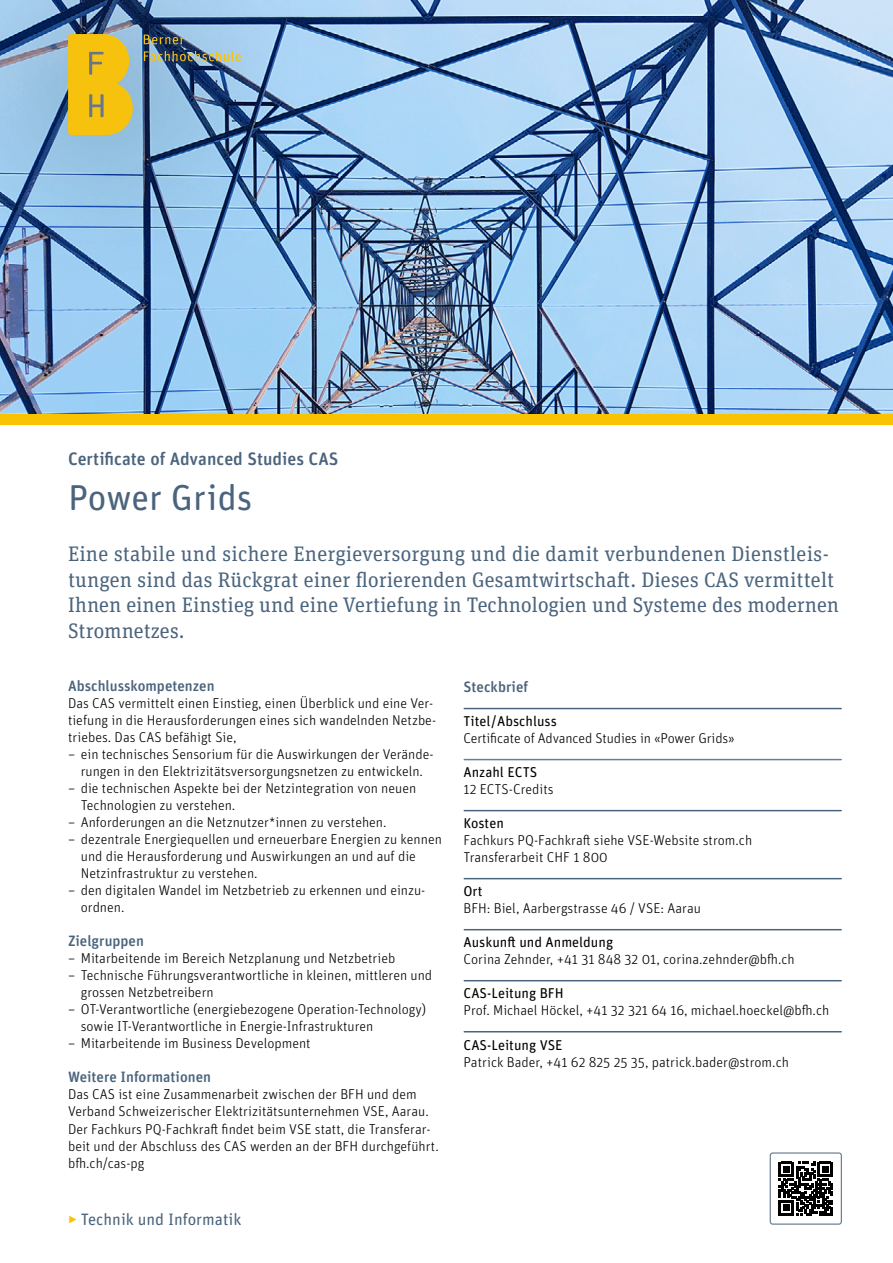
<style>
.page{position:relative;width:893px;height:1263px;background:#fff}
.page>*{position:absolute;margin:0;border:0;box-sizing:border-box;transform-origin:0 0}
.Haupttitel{font:36px "Unit Rounded Pro";color:#4b647d}
.Leadtext{font:21px/25.5px "Unit Slab Pro";letter-spacing:.005em;color:#4b647d}
.Untertitel_2{font:500 18px "Unit Rounded Pro";color:#4b647d}
.t1{font:16.5px "Unit Rounded Pro";color:#4b647d}
.Untertitel{font:500 15px "Unit Rounded Pro";color:#4b647d}
.Fliesstext{font:300 14.25px/17px "Unit Rounded Pro";color:#000}
.Untertitel-2{font:300 14.25px/17px "Unit Rounded Pro";color:#000}
.Fliesstext-2{font:14.25px "Unit Rounded Pro";color:#000}
.s1{font-weight:300;color:#fac300}
.s2{font-weight:400}
</style>
<div class="page">
<img style="left:0;top:0;width:893px;height:415px">
<div style="left:0;top:0;width:343px;height:297px;background:#000;opacity:.75"></div>
<svg style="left:68px;top:34px;width:65px;height:101px;background:#e6be29"></svg>
<svg style="left:144px;top:35px;width:40px;height:9px"></svg>
<svg style="left:144px;top:51px;width:97px;height:10px"></svg>
<div style="left:0;top:415px;width:893px;height:10px;background:#fac300"></div>
<hr style="left:464px;top:708px;width:377px;height:1px;background:#4b647d">
<hr style="left:464px;top:759px;width:377px;height:1px;background:#697d91">
<hr style="left:464px;top:810px;width:377px;height:1px;background:#4b647d">
<hr style="left:464px;top:878px;width:377px;height:1px;background:#4b647d">
<hr style="left:464px;top:929px;width:377px;height:1px;background:#4b647d">
<hr style="left:464px;top:980px;width:377px;height:1px;background:#4b647d">
<hr style="left:464px;top:1031px;width:377px;height:1px;background:#4b647d">
<svg style="left:779px;top:1161px;width:54px;height:54px"></svg>
<div style="left:770px;top:1152px;width:72px;height:73px;border:1px solid #697d91;border-radius:3px"></div>
<p class="Untertitel_2" style="left:68px;top:446px;width:272px">Certificate of Advanced Studies CAS</p>
<p class="Haupttitel" style="left:68px;top:473px;width:186px">Power Grids</p>
<p class="Leadtext" style="left:68px;top:541px;width:772px">Eine stabile und sichere Energieversorgung und die damit verbundenen Dienstleis&shy;tungen sind das Rückgrat einer florierenden Gesamtwirtschaft. Dieses CAS vermittelt Ihnen einen Einstieg und eine Vertiefung in Technologien und Systeme des modernen Stromnetzes.</p>
<p class="Untertitel" style="left:68px;top:675px;width:148px">Abschlusskompetenzen</p>
<p class="Untertitel-2" style="left:68px;top:694px;width:370px">Das CAS vermittelt einen Einstieg, einen Überblick und eine Ver&shy;tiefung in die Herausforderungen eines sich wandelnden Netzbe&shy;triebes. Das CAS befähigt Sie,</p>
<p class="Fliesstext" style="left:68px;top:745px;width:367px;text-align:center">– ein technisches Sensorium für die Auswirkungen der Verände&shy;rungen in den Elektrizitätsversorgungsnetzen zu entwickeln.</p>
<p class="Fliesstext" style="left:81px;top:780px;width:337px;text-indent:-13px">– die technischen Aspekte bei der Netzintegration von neuen<br>Technologien zu verstehen.</p>
<p class="Fliesstext" style="left:68px;top:814px;width:320px">– Anforderungen an die Netznutzer*innen zu verstehen.</p>
<p class="Fliesstext" style="left:81px;top:831px;width:363px;text-indent:-13px">– dezentrale Energiequellen und erneuerbare Energien zu kennen und die Herausforderung und Auswirkungen an und auf die<br>Netzinfrastruktur zu verstehen.</p>
<p class="Fliesstext" style="left:81px;top:882px;width:346px;text-indent:-13px">– den digitalen Wandel im Netzbetrieb zu erkennen und einzu&shy;ordnen.</p>
<p class="Untertitel" style="left:68px;top:930px;width:77px">Zielgruppen</p>
<p class="Fliesstext" style="left:68px;top:950px;width:329px">– Mitarbeitende im Bereich Netzplanung und Netzbetrieb</p>
<p class="Fliesstext" style="left:81px;top:967px;width:353px;text-indent:-13px">– Technische Führungsverantwortliche in kleinen, mittleren und grossen Netzbetreibern</p>
<p class="Fliesstext" style="left:81px;top:1001px;width:347px;text-indent:-13px">– OT-Verantwortliche (energiebezogene Operation-Technology) sowie IT-Verantwortliche in Energie-Infrastrukturen</p>
<p class="Fliesstext" style="left:68px;top:1035px;width:244px">– Mitarbeitende im Business Development</p>
<p class="Untertitel" style="left:68px;top:1067px;width:144px">Weitere Informationen</p>
<p class="Fliesstext" style="left:68px;top:1086px;width:372px">Das CAS ist eine Zusammenarbeit zwischen der BFH und dem Verband Schweizerischer Elektrizitätsunternehmen VSE, Aarau.<br>Der Fachkurs PQ-Fachkraft findet beim VSE statt, die Transferar&shy;beit und der Abschluss des CAS werden an der BFH durchgeführt.</p>
<p class="Fliesstext" style="left:68px;top:1154px;width:78px">bfh.ch/cas-pg</p>
<p class="t1" style="left:68px;top:1207px;width:175px"><span class="s1">‣</span> Technik und Informatik</p>
<p class="Untertitel" style="left:463px;top:676px;width:66px">Steckbrief</p>
<p class="Fliesstext-2" style="left:463px;top:711px;width:95px">Titel/Abschluss</p>
<p class="Fliesstext" style="left:463px;top:730px;width:273px">Certificate of Advanced Studies in «Power Grids»</p>
<p class="Fliesstext-2" style="left:463px;top:763px;width:75px">Anzahl ECTS</p>
<p class="Fliesstext" style="left:463px;top:781px;width:92px">12 ECTS-Credits</p>
<p class="Fliesstext-2" style="left:463px;top:814px;width:42px">Kosten</p>
<p class="Fliesstext" style="left:463px;top:832px;width:290px">Fachkurs PQ-Fachkraft siehe VSE-Website strom.ch</p>
<p class="Fliesstext" style="left:463px;top:849px;width:146px">Transferarbeit CHF 1 800</p>
<p class="Fliesstext-2" style="left:463px;top:882px;width:21px">Ort</p>
<p class="Fliesstext" style="left:463px;top:900px;width:239px">BFH: Biel, Aarbergstrasse 46 / VSE: Aarau</p>
<p class="Fliesstext-2" style="left:463px;top:933px;width:151px">Auskunft und Anmeldung</p>
<p class="Fliesstext" style="left:463px;top:951px;width:333px">Corina Zehnder, +41 31 848 32 01, corina.zehnder@bfh.ch</p>
<p class="Fliesstext" style="left:463px;top:985px;width:367px"><span class="s2">CAS-Leitung BFH<br></span>Prof. Michael Höckel, +41 32 321 64 16, michael.hoeckel@bfh.ch</p>
<p class="Fliesstext" style="left:463px;top:1036px;width:327px"><span class="s2">CAS-Leitung VSE<br></span>Patrick Bader, +41 62 825 25 35, patrick.bader@strom.ch</p>
</div>
